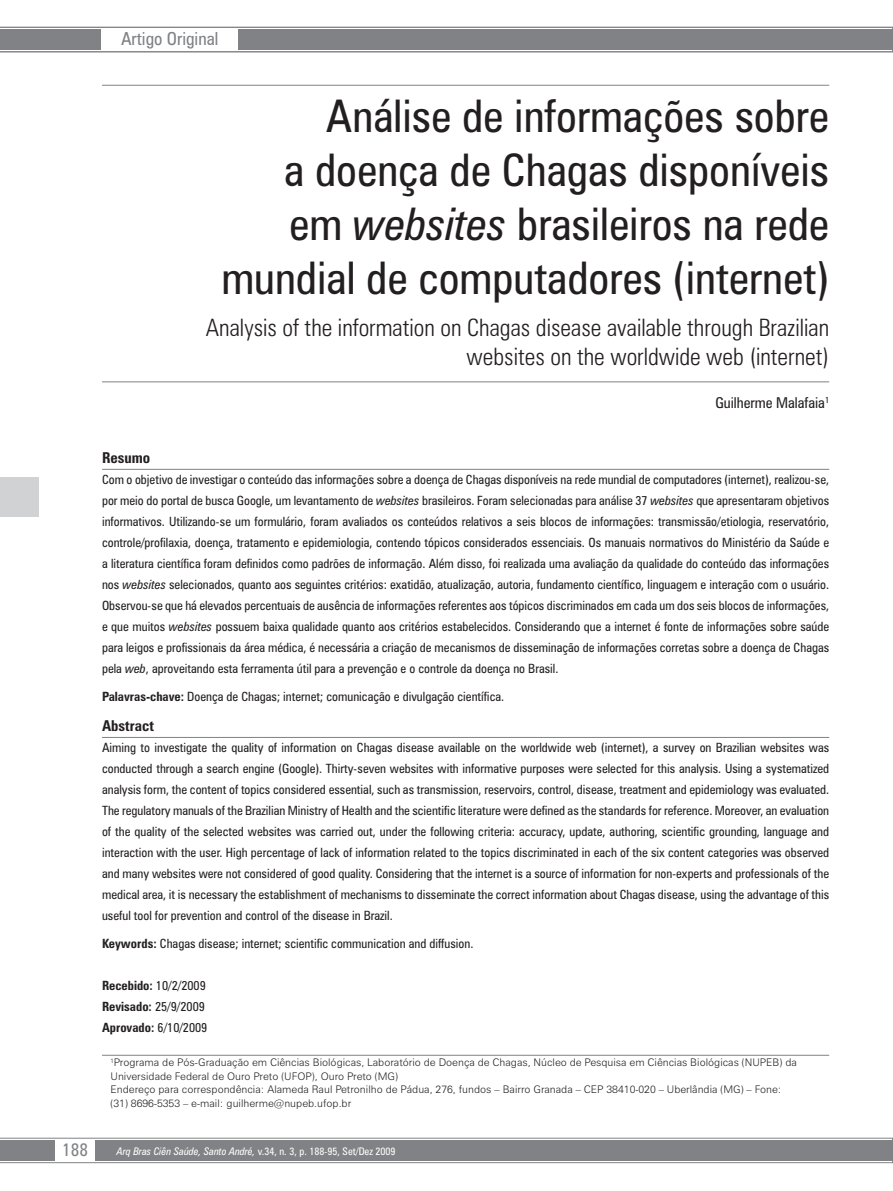
<style>
.page{position:relative;width:893px;height:1191px;background:#fff}
.page>*{position:absolute;margin:0;border:0;box-sizing:border-box;transform-origin:0 0}
.z01_0_titulo{font:condensed 45px/54px "Zurich BT";color:#231f20;text-align:right}
.z01_1_titulo_ingles{font:300 condensed 24px/28.8px "Zurich BT";color:#231f20;text-align:right}
.z09_0_chapeu{font:condensed 18px "Zurich BT";color:#808285}
.z02_0_autores{font:condensed 15px "Zurich BT";color:#231f20}
.z03_0_resumo-abstrac{font:700 condensed 15px "Zurich BT";color:#231f20}
.z03_1_resumo-abstrac{font:condensed 12.75px/21px "Zurich BT";color:#231f20;text-align:justify}
.z03_2_palavras-chave{font:condensed 12.75px "Zurich BT";color:#231f20}
.z03_3_recebido_aprov{font:700 condensed 12.75px "Zurich BT";color:#231f20}
.z02_1_titulacao_1{font:300 10.5px/13.5px "Zurich BT";color:#231f20}
.z02_2_titulacao_2{font:300 10.5px/13.5px "Zurich BT";color:#231f20}
.t1{font:condensed 10.5px "Zurich BT";color:#fff}
.s1{font-style:italic}
.s2{font-weight:700}
.s3{font-weight:400}
</style>
<div class="page">
<svg style="left:0;top:1137px;width:893px;height:26px;background:#8f9194"></svg>
<div style="left:55px;top:1139px;width:40px;height:22px;background:#fff"></div>
<div style="left:0;top:477px;width:38px;height:40px;background:#d1d2d4"></div>
<svg style="left:0;top:27px;width:893px;height:25px"></svg>
<hr style="left:102px;top:85px;width:727px;height:1px;background:#808285">
<hr style="left:102px;top:381px;width:727px;height:1px;background:#808285">
<hr style="left:102px;top:469px;width:727px;height:1px;background:#808285">
<hr style="left:102px;top:737px;width:727px;height:1px;background:#808285">
<hr style="left:102px;top:1055px;width:727px;height:1px;background:#808285">
<p class="z09_0_chapeu" style="left:121px;top:28px;width:99px">Artigo Original</p>
<p class="z01_0_titulo" style="left:221px;top:89px;width:609px">Análise de informações sobre<br>a doença de Chagas disponíveis em <span class="s1">websites</span> brasileiros na rede mundial de computadores (internet)</p>
<p class="z01_1_titulo_ingles" style="left:206px;top:313px;width:625px">Analysis of the information on Chagas disease available through Brazilian websites on the worldwide web (internet)</p>
<p class="z02_0_autores" style="left:715px;top:394px;width:115px">Guilherme Malafaia<sup>1</sup></p>
<p class="z03_0_resumo-abstrac" style="left:102px;top:448px;width:50px">Resumo</p>
<p class="z03_1_resumo-abstrac" style="left:102px;top:468px;width:729px">Com o objetivo de investigar o conteúdo das informações sobre a doença de Chagas disponíveis na rede mundial de computadores (internet), realizou-se, por meio do portal de busca Google, um levantamento de <span class="s1">websites</span> brasileiros. Foram selecionadas para análise 37 <span class="s1">websites</span> que apresentaram objetivos informativos. Utilizando-se um formulário, foram avaliados os conteúdos relativos a seis blocos de informações: transmissão/etiologia, reservatório, controle/profilaxia, doença, tratamento e epidemiologia, contendo tópicos considerados essenciais. Os manuais normativos do Ministério da Saúde e a literatura científica foram definidos como padrões de informação. Além disso, foi realizada uma avaliação da qualidade do conteúdo das informações nos <span class="s1">websites</span> selecionados, quanto aos seguintes critérios: exatidão, atualização, autoria, fundamento científico, linguagem e interação com o usuário.<br>Observou-se que há elevados percentuais de ausência de informações referentes aos tópicos discriminados em cada um dos seis blocos de informações, e que muitos <span class="s1">websites</span> possuem baixa qualidade quanto aos critérios estabelecidos. Considerando que a internet é fonte de informações sobre saúde para leigos e profissionais da área médica, é necessária a criação de mecanismos de disseminação de informações corretas sobre a doença de Chagas pela <span class="s1">web</span>, aproveitando esta ferramenta útil para a prevenção e o controle da doença no Brasil.</p>
<p class="z03_2_palavras-chave" style="left:102px;top:689px;width:404px"><span class="s2">Palavras-chave:</span> Doença de Chagas; internet; comunicação e divulgação científica.</p>
<p class="z03_0_resumo-abstrac" style="left:102px;top:716px;width:53px">Abstract</p>
<p class="z03_1_resumo-abstrac" style="left:102px;top:736px;width:729px">Aiming to investigate the quality of information on Chagas disease available on the worldwide web (internet), a survey on Brazilian websites was conducted through a search engine (Google). Thirty-seven websites with informative purposes were selected for this analysis. Using a systematized analysis form, the content of topics considered essential, such as transmission, reservoirs, control, disease, treatment and epidemiology was evaluated.<br>The regulatory manuals of the Brazilian Ministry of Health and the scientific literature were defined as the standards for reference. Moreover, an evaluation of the quality of the selected websites was carried out, under the following criteria: accuracy, update, authoring, scientific grounding, language and interaction with the user. High percentage of lack of information related to the topics discriminated in each of the six content categories was observed and many websites were not considered of good quality. Considering that the internet is a source of information for non-experts and professionals of the medical area, it is necessary the establishment of mechanisms to disseminate the correct information about Chagas disease, using the advantage of this useful tool for prevention and control of the disease in Brazil.</p>
<p class="z03_2_palavras-chave" style="left:102px;top:936px;width:373px"><span class="s2">Keywords:</span> Chagas disease; internet; scientific communication and diffusion.</p>
<p class="z03_3_recebido_aprov" style="left:102px;top:978px;width:105px">Recebido: <span class="s3">10/2/2009</span></p>
<p class="z03_3_recebido_aprov" style="left:102px;top:999px;width:104px">Revisado: <span class="s3">25/9/2009</span></p>
<p class="z03_3_recebido_aprov" style="left:102px;top:1020px;width:107px">Aprovado: <span class="s3">6/10/2009</span></p>
<p class="z02_1_titulacao_1" style="left:111px;top:1055px;width:688px"><sup>1</sup>Programa de Pós-Graduação em Ciências Biológicas, Laboratório de Doença de Chagas, Núcleo de Pesquisa em Ciências Biológicas (NUPEB) da<br>Universidade Federal de Ouro Preto (UFOP), Ouro Preto (MG)</p>
<p class="z02_2_titulacao_2" style="left:111px;top:1082px;width:672px">Endereço para correspondência: Alameda Raul Petronilho de Pádua, 276, fundos – Bairro Granada – CEP 38410-020 – Uberlândia (MG) – Fone: (31) 8696-5353 – e-mail: guilherme@nupeb.ufop.br</p>
<p class="z09_0_chapeu" style="left:62px;top:1138px;width:27px">188</p>
<p class="t1" style="left:117px;top:1144px;width:280px"><span class="s1">Arq Bras Ciên Saúde, Santo André,</span> v.34, n. 3, p. 188-95, Set/Dez 2009</p>
</div>
